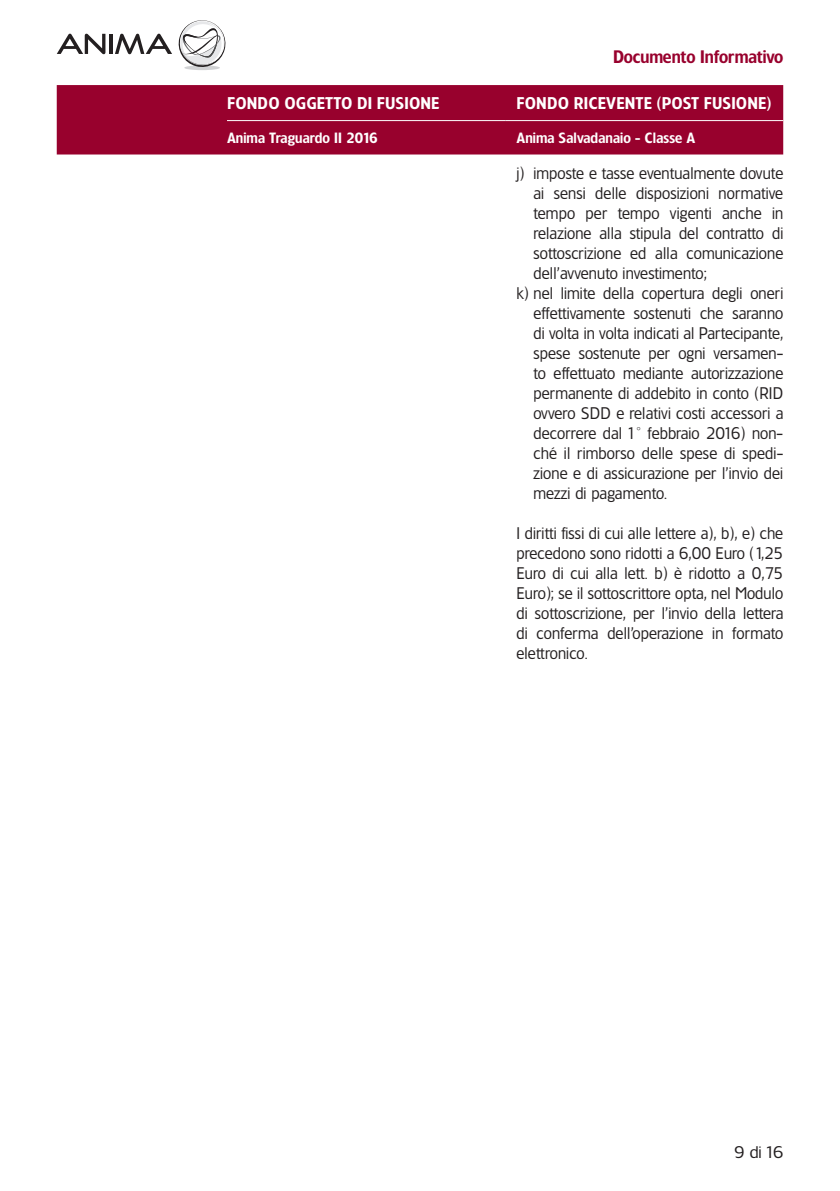
<style>
.page{position:relative;width:840px;height:1191px;background:#fff}
.page>*{position:absolute;margin:0;border:0;box-sizing:border-box;transform-origin:0 0}
.t1{font:600 17px "TF Forever";color:#98012d}
.t2{font:16px/20px "TF Forever";letter-spacing:.01em;color:#231f20;text-align:justify}
.t3{font:600 16px "TF Forever";letter-spacing:.01em;color:#fff}
.t4{font:16px "TF Forever";letter-spacing:.01em;color:#231f20;scale:1.1 1}
.t5{font:600 14px "TF Forever";letter-spacing:.01em;color:#fff}
</style>
<div class="page">
<svg style="left:57px;top:34px;width:48px;height:20px"></svg>
<hr style="left:109px;top:34px;width:3px;height:20px;background:#231f20">
<div style="left:184px;top:65px;width:36px;height:5px;background:#d1d2d4;border-radius:50%"></div>
<svg style="left:115px;top:20px;width:110px;height:49px"></svg>
<div style="left:57px;top:85px;width:725px;height:69px;background:#98012d"></div>
<hr style="left:227px;top:120px;width:278px;height:1px;background:#fff">
<hr style="left:505px;top:120px;width:277px;height:1px;background:#fff">
<p class="t1" style="left:612px;top:46px;width:172px">Documento Informativo</p>
<p class="t3" style="left:227px;top:94px;width:214px">FONDO OGGETTO DI FUSIONE</p>
<p class="t3" style="left:516px;top:94px;width:256px">FONDO RICEVENTE (POST FUSIONE)</p>
<p class="t5" style="left:227px;top:130px;width:152px">Anima Traguardo II 2016</p>
<p class="t5" style="left:516px;top:130px;width:180px">Anima Salvadanaio - Classe A</p>
<p class="t2" style="left:516px;top:163px;width:268px">j) imposte e tasse eventualmente dovute</p>
<p class="t2" style="left:533px;top:183px;width:251px">ai sensi delle disposizioni normative</p>
<p class="t2" style="left:533px;top:203px;width:251px">tempo per tempo vigenti anche in</p>
<p class="t2" style="left:533px;top:223px;width:251px">relazione alla stipula del contratto di</p>
<p class="t2" style="left:533px;top:243px;width:251px">sottoscrizione ed alla comunicazione</p>
<p class="t2" style="left:533px;top:263px;width:175px">dell’avvenuto investimento;</p>
<p class="t2" style="left:516px;top:283px;width:268px">k) nel limite della copertura degli oneri</p>
<p class="t2" style="left:533px;top:303px;width:251px">effettivamente sostenuti che saranno</p>
<p class="t2" style="left:533px;top:323px;width:251px">di volta in volta indicati al Partecipante,</p>
<p class="t2" style="left:533px;top:343px;width:251px">spese sostenute per ogni versamen-</p>
<p class="t2" style="left:533px;top:363px;width:251px">to effettuato mediante autorizzazione</p>
<p class="t2" style="left:533px;top:383px;width:251px">permanente di addebito in conto (RID</p>
<p class="t2" style="left:533px;top:403px;width:251px">ovvero SDD e relativi costi accessori a</p>
<p class="t2" style="left:533px;top:423px;width:251px">decorrere dal 1° febbraio 2016) non-</p>
<p class="t2" style="left:533px;top:443px;width:251px">ché il rimborso delle spese di spedi-</p>
<p class="t2" style="left:533px;top:463px;width:251px">zione e di assicurazione per l’invio dei</p>
<p class="t2" style="left:533px;top:483px;width:135px">mezzi di pagamento.</p>
<p class="t2" style="left:516px;top:523px;width:268px">I diritti fissi di cui alle lettere a), b), e) che precedono sono ridotti a 6,00 Euro (1,25<br>Euro di cui alla lett. b) è ridotto a 0,75<br>Euro); se il sottoscrittore opta, nel Modulo di sottoscrizione, per l’invio della lettera di conferma dell’operazione in formato elettronico.</p>
<p class="t4" style="left:733px;top:1143px;width:46px">9 di 16</p>
</div>
